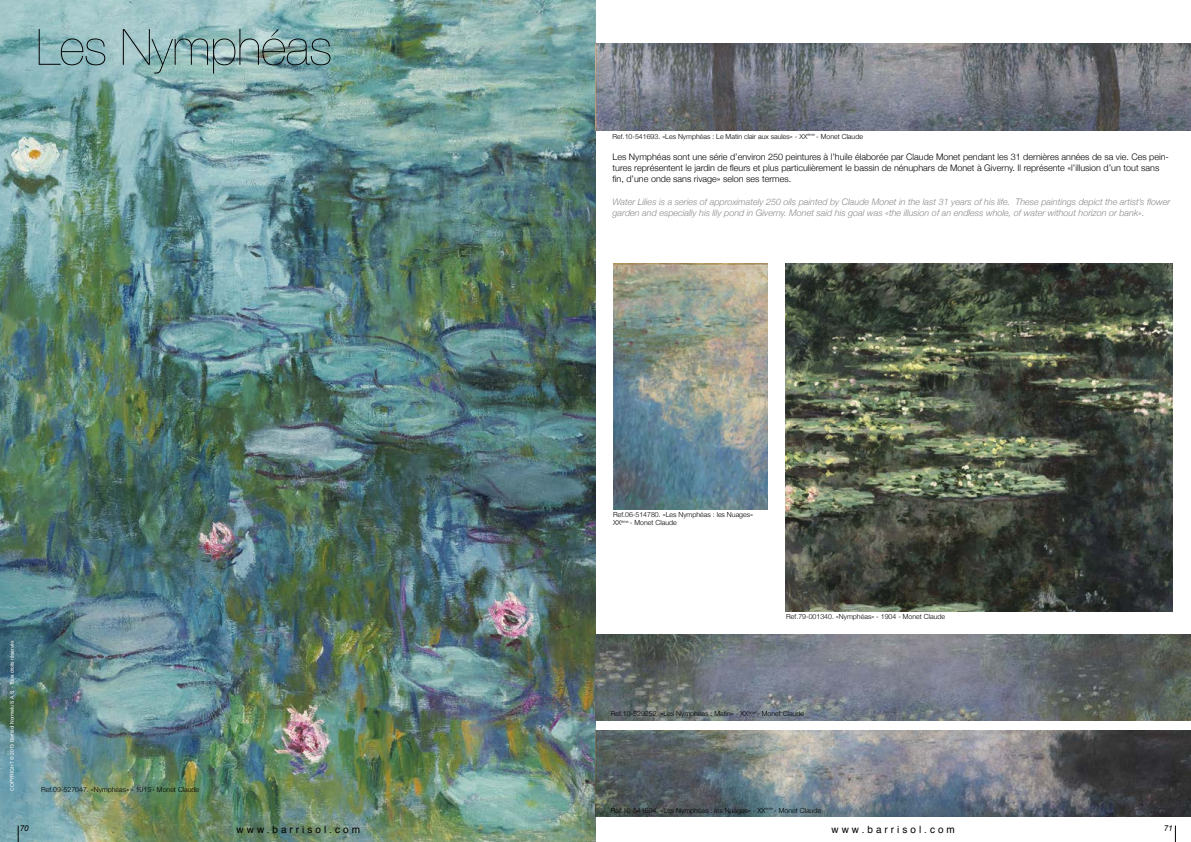
<style>
.page{position:relative;width:1191px;height:842px;background:#fff}
.page>*{position:absolute;margin:0;border:0;box-sizing:border-box;transform-origin:0 0}
.t1{font:200 50px "Helvetica Neue";letter-spacing:-.01em;color:#000}
.t2{font:10px "Helvetica";letter-spacing:.3em;color:#000}
.t3{font:300 9px/10.8px "Helvetica Neue";color:#000}
.t4{font:italic 300 9px/10.8px "Helvetica Neue";color:#898c88}
.t5{font:italic 8px "Arial";color:#000}
.t6{font:300 7px/8.4px "Helvetica Neue";color:#000}
.t7{font:5px "Arial";color:#fff}
</style>
<div class="page">
<img style="left:0;top:0;width:595px;height:842px">
<img style="left:785px;top:264px;width:387px;height:348px">
<img style="left:613px;top:264px;width:154px;height:245px">
<img style="left:595px;top:44px;width:596px;height:86px">
<img style="left:595px;top:730px;width:596px;height:87px">
<img style="left:595px;top:634px;width:596px;height:86px">
<svg style="left:1175px;top:825px;width:1px;height:17px"></svg>
<svg style="left:18px;top:825px;width:1px;height:17px"></svg>
<h1 class="t1" style="left:36px;top:8px;width:298px">Les Nymphéas</h1>
<p class="t7" style="left:9px;top:791px;width:152px;rotate:-90deg">COPYRIGHT © 2013 Barrisol Normalu S.A.S. - Tous droits réservés</p>
<p class="t6" style="left:41px;top:785px;width:160px">Ref.09-527047. «Nymphéas» - 1915 - Monet Claude</p>
<p class="t6" style="left:612px;top:131px;width:252px">Ref.10-541693. «Les Nymphéas : Le Matin clair aux saules» - XX<sup>ème</sup> - Monet Claude</p>
<p class="t3" style="left:612px;top:151px;width:558px">Les Nymphéas sont une série d’environ 250 peintures à l’huile élaborée par Claude Monet pendant les 31 dernières années de sa vie. Ces pein&shy;tures représentent le jardin de fleurs et plus particulièrement le bassin de nénuphars de Monet à Giverny. Il représente «l’illusion d’un tout sans fin, d’une onde sans rivage» selon ses termes.</p>
<p class="t4" style="left:612px;top:196px;width:559px">Water Lilies is a series of approximately 250 oils painted by Claude Monet in the last 31 years of his life. These paintings depict the artist’s flower garden and especially his lily pond in Giverny. Monet said his goal was «the illusion of an endless whole, of water without horizon or bank».</p>
<p class="t6" style="left:613px;top:510px;width:142px">Ref.06-514780. «Les Nymphéas : les Nuages»<br>XX<sup>ème</sup> - Monet Claude</p>
<p class="t6" style="left:786px;top:612px;width:160px">Ref.79-001340. «Nymphéas» - 1904 - Monet Claude</p>
<p class="t6" style="left:611px;top:709px;width:195px">Ref.10-529252. «Les Nymphéas : Matin» - XX<sup>ème</sup> - Monet Claude</p>
<p class="t6" style="left:611px;top:806px;width:212px">Ref.10-541694. «Les Nymphéas : les Nuages» - XX<sup>ème</sup> - Monet Claude</p>
<p class="t5" style="left:20px;top:823px;width:10px">70</p>
<h2 class="t2" style="left:237px;top:822px;width:125px">www.barrisol.com</h2>
<h2 class="t2" style="left:831px;top:822px;width:125px">www.barrisol.com</h2>
<p class="t5" style="left:1163px;top:823px;width:10px">71</p>
</div>
